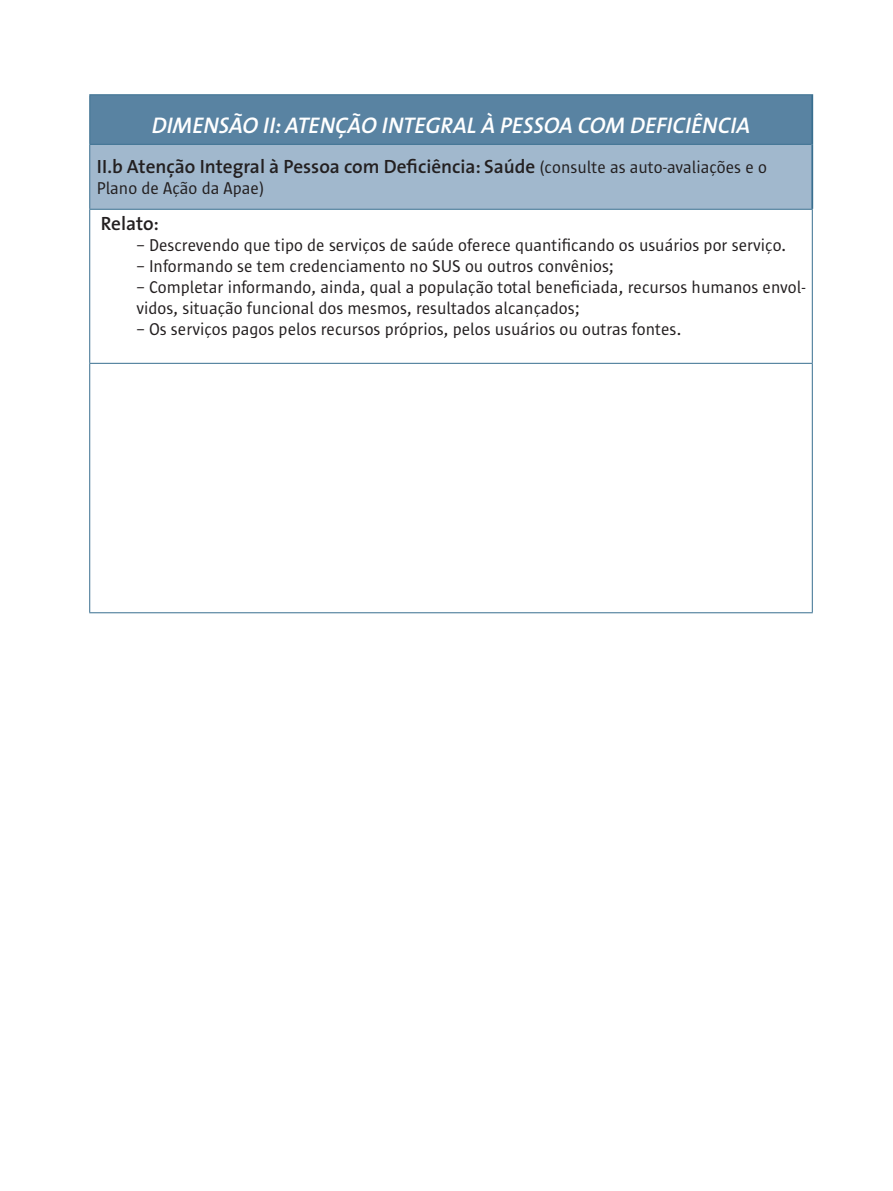
<style>
.page{position:relative;width:893px;height:1191px;background:#fff}
.page>*{position:absolute;margin:0;border:0;box-sizing:border-box;transform-origin:0 0}
.t1{font:italic 22.75px "The Sans Semi Bold Caps";color:#fff}
.t2{font:600 19.25px "The Sans";color:#231f20}
.t3{font:17.5px/21px "Sun Sans";color:#231f20}
.s1{font-family:"Sun Sans";font-weight:400;font-size:17.5px}
</style>
<div class="page">
<div style="left:90px;top:95px;width:722px;height:49px;background:#5983a2"></div>
<div style="left:90px;top:144px;width:722px;height:65px;background:#a1b8cd"></div>
<hr style="left:89px;top:94px;width:724px;height:1px;background:#386e8f">
<hr style="left:89px;top:95px;width:1px;height:49px;background:#386e8f">
<hr style="left:89px;top:144px;width:722px;height:1px;background:#386e8f">
<hr style="left:89px;top:145px;width:1px;height:64px;background:#386e8f">
<hr style="left:89px;top:210px;width:1px;height:153px;background:#386e8f">
<hr style="left:812px;top:210px;width:1px;height:153px;background:#386e8f">
<hr style="left:89px;top:363px;width:724px;height:1px;background:#386e8f">
<hr style="left:89px;top:364px;width:1px;height:248px;background:#386e8f">
<hr style="left:812px;top:364px;width:1px;height:248px;background:#386e8f">
<hr style="left:89px;top:612px;width:724px;height:1px;background:#386e8f">
<hr style="left:811px;top:95px;width:2px;height:49px;background:#386e8f">
<hr style="left:811px;top:144px;width:2px;height:65px;background:#386e8f">
<hr style="left:89px;top:209px;width:724px;height:1px;background:#386e8f">
<h1 class="t1" style="left:152px;top:106px;width:600px">DIMENSÃO II: ATENÇÃO INTEGRAL À PESSOA COM DEFICIÊNCIA</h1>
<p class="t2" style="left:97px;top:151px;width:672px">II.b Atenção Integral à Pessoa com Deficiência: Saúde <span class="s1">(consulte as auto-avaliações e o</span></p>
<p class="t3" style="left:97px;top:178px;width:169px">Plano de Ação da Apae)</p>
<p class="t2" style="left:101px;top:208px;width:59px">Relato:</p>
<p class="t3" style="left:136px;top:235px;width:651px">– Descrevendo que tipo de serviços de saúde oferece quantificando os usuários por serviço.</p>
<p class="t3" style="left:136px;top:256px;width:479px">– Informando se tem credenciamento no SUS ou outros convênios;</p>
<p class="t3" style="left:136px;top:277px;width:670px">– Completar informando, ainda, qual a população total beneficiada, recursos humanos envol&shy;vidos, situação funcional dos mesmos, resultados alcançados;</p>
<p class="t3" style="left:136px;top:319px;width:546px">– Os serviços pagos pelos recursos próprios, pelos usuários ou outras fontes.</p>
</div>
